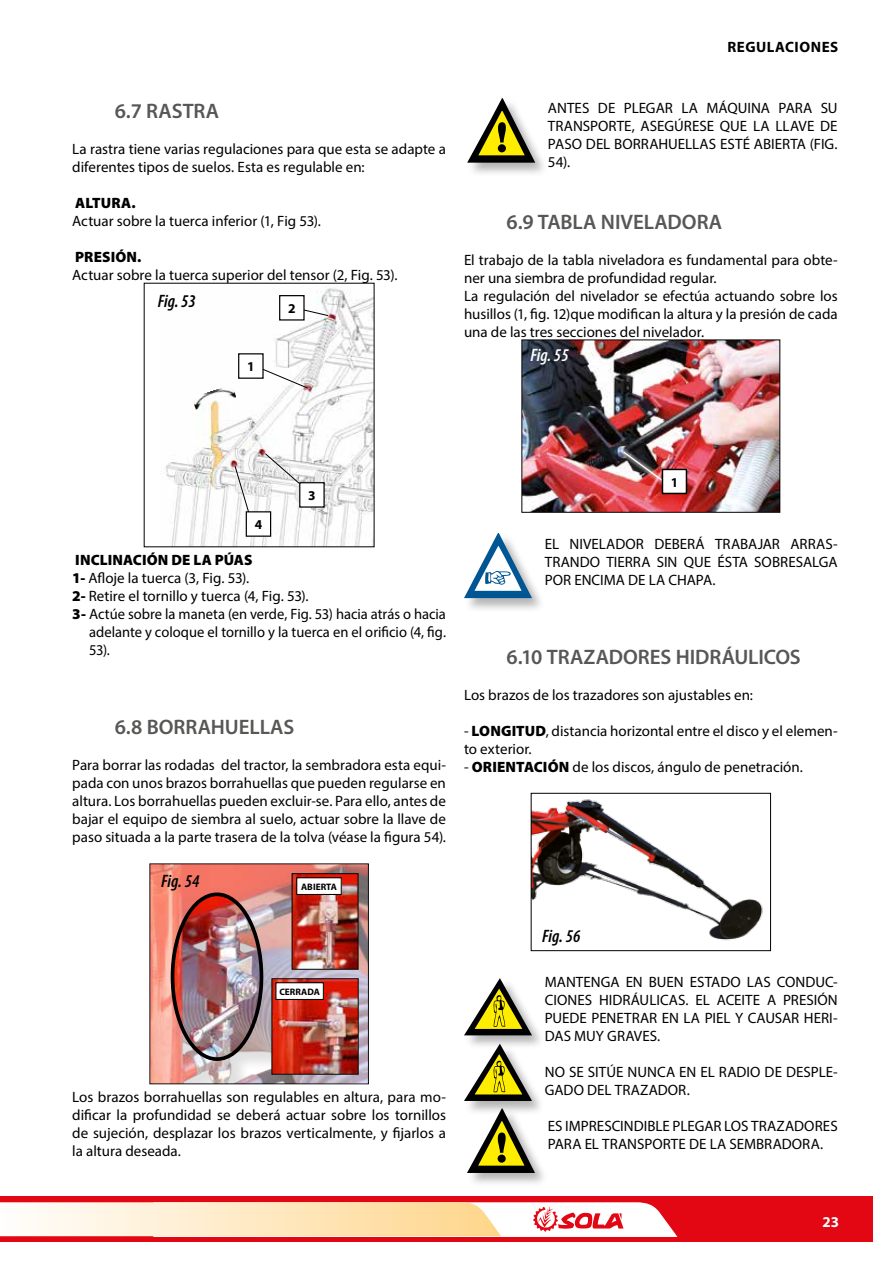
<style>
.page{position:relative;width:893px;height:1263px;background:#fff}
.page>*{position:absolute;margin:0;border:0;box-sizing:border-box;transform-origin:0 0}
.t1{font:600 21px "Myriad Pro";letter-spacing:-.005em;color:#575756}
.t2{font:italic 600 condensed 18px "Myriad Pro";color:#000}
.t3{font:italic 600 condensed 18px "Myriad Pro";color:#fff}
.t4{font:15px/18px "Myriad Pro";color:#000}
.t5{font:900 15px "Myriad Pro";letter-spacing:.01em;color:#000}
.t6{font:700 15px "Myriad Pro";letter-spacing:.035em;color:#000}
.t7{font:700 15px "Myriad Pro";color:#fff}
.t8{font:700 13.5px "Myriad Pro";color:#000}
.t9{font:700 9.45px "Myriad Pro";color:#000}
.s1{font-weight:900}
</style>
<div class="page">
<div style="left:0;top:1196px;width:872px;height:45px;background:#e30613"></div>
<svg style="left:0;top:1202px;width:677px;height:34px;background:#fde0c7"></svg>
<svg style="left:143px;top:282px;width:232px;height:266px"></svg>
<img style="left:192px;top:391px;width:24px;height:19px">
<img style="left:211px;top:385px;width:25px;height:18px">
<svg style="left:240px;top:357px;width:71px;height:35px"></svg>
<svg style="left:242px;top:360px;width:67px;height:29px"></svg>
<div style="left:239px;top:354px;width:24px;height:24px;background:#fff"></div>
<div style="left:238px;top:353px;width:26px;height:26px;border:1px solid #000"></div>
<svg style="left:305px;top:302px;width:27px;height:18px"></svg>
<svg style="left:305px;top:305px;width:24px;height:12px"></svg>
<div style="left:280px;top:296px;width:24px;height:24px;background:#fff"></div>
<div style="left:279px;top:295px;width:26px;height:26px;border:1px solid #000"></div>
<svg style="left:262px;top:450px;width:51px;height:46px"></svg>
<svg style="left:264px;top:452px;width:47px;height:41px"></svg>
<svg style="left:231px;top:462px;width:28px;height:74px"></svg>
<svg style="left:234px;top:465px;width:22px;height:68px"></svg>
<div style="left:300px;top:483px;width:24px;height:24px;background:#fff"></div>
<div style="left:299px;top:482px;width:26px;height:26px;border:1px solid #000"></div>
<div style="left:246px;top:512px;width:25px;height:24px;background:#fff"></div>
<div style="left:246px;top:511px;width:25px;height:26px;border:1px solid #000"></div>
<svg style="left:149px;top:863px;width:220px;height:222px"></svg>
<img style="left:150px;top:864px;width:218px;height:219px">
<div style="left:171px;top:892px;width:92px;height:169px;border:4px solid #000;border-radius:50%"></div>
<img style="left:291px;top:873px;width:68px;height:97px">
<div style="left:297px;top:878px;width:44px;height:16px;background:#fff"></div>
<div style="left:296px;top:877px;width:46px;height:18px;border:1px solid #000"></div>
<img style="left:271px;top:978px;width:88px;height:97px">
<div style="left:276px;top:983px;width:47px;height:16px;background:#fff"></div>
<div style="left:275px;top:982px;width:49px;height:18px;border:1px solid #000"></div>
<img style="left:522px;top:340px;width:258px;height:172px">
<div style="left:662px;top:469px;width:24px;height:24px;background:#fff"></div>
<div style="left:662px;top:469px;width:25px;height:25px;border:2px solid #000"></div>
<svg style="left:530px;top:792px;width:241px;height:159px"></svg>
<div style="left:466px;top:97px;width:82px;height:80px;background:#000;opacity:.3"></div>
<svg style="left:467px;top:98px;width:68px;height:65px"></svg>
<div style="left:498px;top:144px;width:8px;height:8px;background:#000;border-radius:50%"></div>
<div style="left:463px;top:532px;width:82px;height:81px;background:#000;opacity:.3"></div>
<svg style="left:464px;top:533px;width:68px;height:65px"></svg>
<div style="left:463px;top:978px;width:82px;height:72px;background:#000;opacity:.3"></div>
<svg style="left:464px;top:978px;width:68px;height:57px"></svg>
<div style="left:463px;top:1043px;width:82px;height:72px;background:#000;opacity:.3"></div>
<svg style="left:464px;top:1044px;width:68px;height:57px"></svg>
<div style="left:466px;top:1107px;width:82px;height:80px;background:#000;opacity:.3"></div>
<svg style="left:467px;top:1108px;width:68px;height:65px"></svg>
<div style="left:498px;top:1154px;width:8px;height:9px;background:#000;border-radius:50%"></div>
<h1 class="t1" style="left:115px;top:97px;width:106px">6.7 RASTRA</h1>
<p class="t4" style="left:72px;top:140px;width:375px">La rastra tiene varias regulaciones para que esta se adapte a diferentes tipos de suelos. Esta es regulable en:</p>
<p class="t5" style="left:75px;top:193px;width:62px">ALTURA.</p>
<p class="t4" style="left:72px;top:212px;width:250px">Actuar sobre la tuerca inferior (1, Fig 53).</p>
<p class="t5" style="left:75px;top:247px;width:68px">PRESIÓN.</p>
<p class="t4" style="left:72px;top:266px;width:327px">Actuar sobre la tuerca superior del tensor (2, Fig. 53).</p>
<p class="t2" style="left:158px;top:289px;width:40px">Fig. 53</p>
<p class="t8" style="left:288px;top:299px;width:9px">2</p>
<p class="t8" style="left:247px;top:358px;width:9px">1</p>
<p class="t6" style="left:727px;top:38px;width:113px">REGULACIONES</p>
<p class="t4" style="left:548px;top:99px;width:291px;text-align:justify">ANTES DE PLEGAR LA MÁQUINA PARA SU TRANSPORTE, ASEGÚRESE QUE LA LLAVE DE PASO DEL BORRAHUELLAS ESTÉ ABIERTA (FIG.<br>54).</p>
<h1 class="t1" style="left:506px;top:208px;width:217px">6.9 TABLA NIVELADORA</h1>
<p class="t4" style="left:464px;top:250px;width:375px">El trabajo de la tabla niveladora es fundamental para obte&shy;ner una siembra de profundidad regular.<br>La regulación del nivelador se efectúa actuando sobre los husillos (1, fig. 12)que modifican la altura y la presión de cada una de las tres secciones del nivelador.</p>
<p class="t3" style="left:530px;top:343px;width:40px">Fig. 55</p>
<p class="t8" style="left:255px;top:516px;width:9px">4</p>
<p class="t8" style="left:308px;top:487px;width:9px">3</p>
<p class="t5" style="left:75px;top:550px;width:179px">INCLINACIÓN DE LA PÚAS</p>
<p class="t4" style="left:72px;top:569px;width:178px"><span class="s1">1-</span> Afloje la tuerca (3, Fig. 53).</p>
<p class="t4" style="left:72px;top:587px;width:238px"><span class="s1">2-</span> Retire el tornillo y tuerca (4, Fig. 53).</p>
<p class="t4" style="left:72px;top:605px;width:375px"><span class="s1">3-</span> Actúe sobre la maneta (en verde, Fig. 53) hacia atrás o hacia</p>
<p class="t4" style="left:89px;top:623px;width:358px">adelante y coloque el tornillo y la tuerca en el orificio (4, fig.</p>
<p class="t4" style="left:89px;top:641px;width:22px">53).</p>
<h1 class="t1" style="left:115px;top:714px;width:181px">6.8 BORRAHUELLAS</h1>
<p class="t4" style="left:72px;top:756px;width:375px;text-align:justify">Para borrar las rodadas del tractor, la sembradora esta equi&shy;pada con unos brazos borrahuellas que pueden regularse en altura. Los borrahuellas pueden excluir-se. Para ello, antes de bajar el equipo de siembra al suelo, actuar sobre la llave de paso situada a la parte trasera de la tolva (véase la figura 54).</p>
<p class="t2" style="left:161px;top:870px;width:40px">Fig. 54</p>
<p class="t9" style="left:301px;top:880px;width:37px">ABIERTA</p>
<p class="t9" style="left:279px;top:985px;width:42px">CERRADA</p>
<p class="t4" style="left:72px;top:1088px;width:375px;text-align:justify">Los brazos borrahuellas son regulables en altura, para mo&shy;dificar la profundidad se deberá actuar sobre los tornillos de sujeción, desplazar los brazos verticalmente, y fijarlos a la altura deseada.</p>
<p class="t8" style="left:671px;top:473px;width:9px">1</p>
<p class="t4" style="left:545px;top:534px;width:294px;text-align:justify">EL NIVELADOR DEBERÁ TRABAJAR ARRAS-TRANDO TIERRA SIN QUE ÉSTA SOBRESALGA POR ENCIMA DE LA CHAPA.</p>
<h1 class="t1" style="left:506px;top:643px;width:296px">6.10 TRAZADORES HIDRÁULICOS</h1>
<p class="t4" style="left:464px;top:686px;width:290px">Los brazos de los trazadores son ajustables en:</p>
<p class="t4" style="left:464px;top:722px;width:375px">- <span class="s1">LONGITUD</span>, distancia horizontal entre el disco y el elemen&shy;to exterior.</p>
<p class="t4" style="left:464px;top:758px;width:340px">- <span class="s1">ORIENTACIÓN</span> de los discos, ángulo de penetración.</p>
<p class="t2" style="left:542px;top:925px;width:40px">Fig. 56</p>
<p class="t4" style="left:545px;top:973px;width:294px;text-align:justify">MANTENGA EN BUEN ESTADO LAS CONDUC-CIONES HIDRÁULICAS. EL ACEITE A PRESIÓN PUEDE PENETRAR EN LA PIEL Y CAUSAR HERI-DAS MUY GRAVES.</p>
<p class="t4" style="left:545px;top:1063px;width:294px">NO SE SITÚE NUNCA EN EL RADIO DE DESPLE-<br>GADO DEL TRAZADOR.</p>
<p class="t4" style="left:548px;top:1117px;width:291px">ES IMPRESCINDIBLE PLEGAR LOS TRAZADORES<br>PARA EL TRANSPORTE DE LA SEMBRADORA.</p>
<p class="t7" style="left:823px;top:1212px;width:18px">23</p>
</div>
